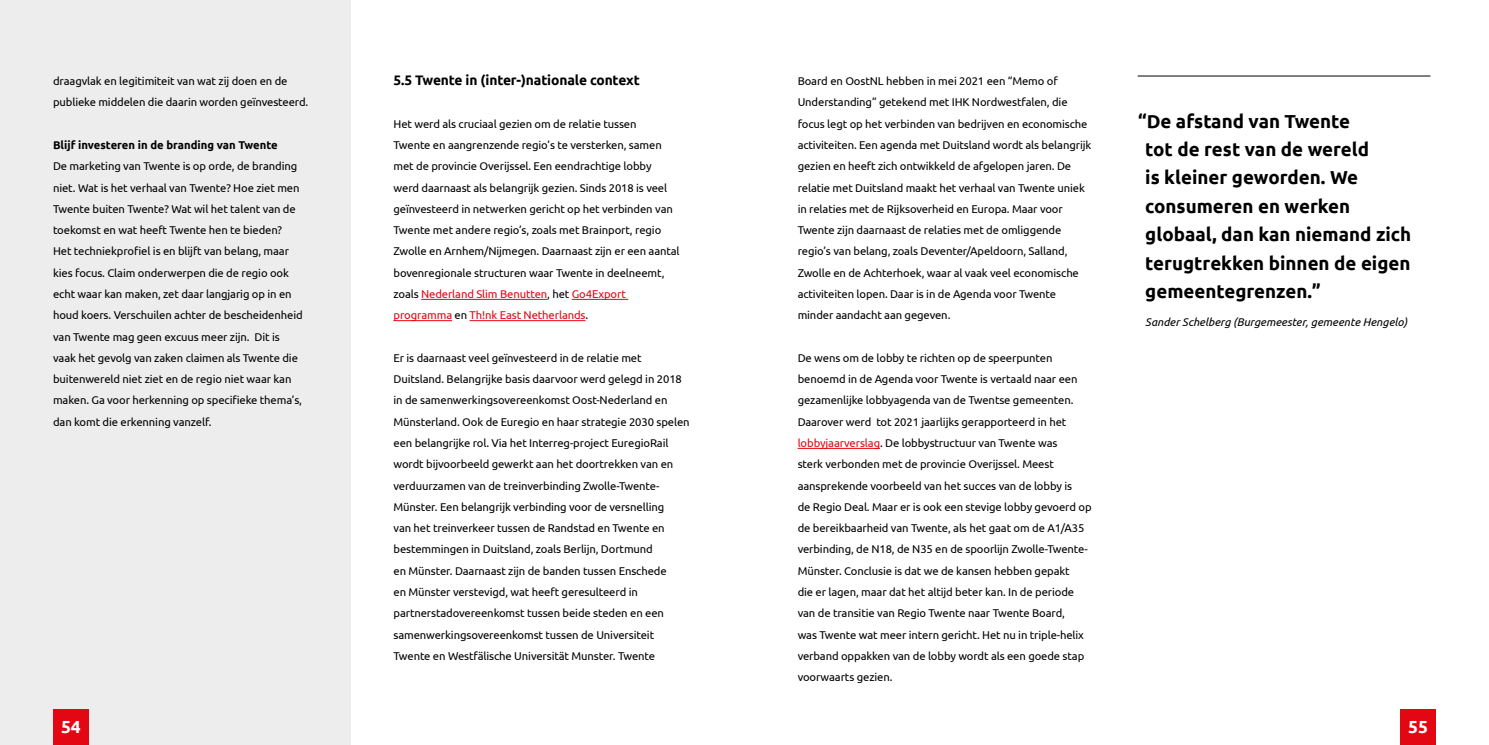
<style>
.page{position:relative;width:1489px;height:745px;background:#fff}
.page>*{position:absolute;margin:0;border:0;box-sizing:border-box;transform-origin:0 0}
.t1{font:700 18.75px/28.4px "Ubuntu";color:#000}
.t2{font:700 17.5px "Ubuntu";color:#fff}
.t3{font:700 13.75px "Ubuntu";letter-spacing:-.01em;color:#000}
.t4{font:11.25px/21.2px "Ubuntu";letter-spacing:-.01em;color:#000}
.t5{font:italic 11.25px "Ubuntu";color:#000}
.t6{font:700 11.25px "Ubuntu";color:#000}
.s1{color:#e30613}
</style>
<div class="page">
<div style="left:0;top:0;width:351px;height:744px;background:#ededed"></div>
<div style="left:53px;top:708px;width:36px;height:36px;background:#e30613"></div>
<div style="left:1400px;top:708px;width:35px;height:36px;background:#e30613"></div>
<hr style="left:421px;top:299px;width:126px;height:1px;background:#e30613">
<hr style="left:572px;top:299px;width:56px;height:1px;background:#e30613">
<hr style="left:393px;top:320px;width:59px;height:1px;background:#e30613">
<hr style="left:469px;top:320px;width:116px;height:1px;background:#e30613">
<hr style="left:797px;top:447px;width:83px;height:1px;background:#e30613">
<hr style="left:1137px;top:76px;width:293px;height:1px;background:#000">
<p class="t4" style="left:53px;top:70px;width:257px">draagvlak en legitimiteit van wat zij doen en de publieke middelen die daarin worden geïnvesteerd.</p>
<p class="t6" style="left:53px;top:138px;width:226px">Blijf investeren in de branding van Twente</p>
<p class="t4" style="left:53px;top:155px;width:251px">De marketing van Twente is op orde, de branding niet. Wat is het verhaal van Twente? Hoe ziet men Twente buiten Twente? Wat wil het talent van de toekomst en wat heeft Twente hen te bieden?<br>Het techniekprofiel is en blijft van belang, maar kies focus. Claim onderwerpen die de regio ook echt waar kan maken, zet daar langjarig op in en houd koers. Verschuilen achter de bescheidenheid van Twente mag geen excuus meer zijn. Dit is vaak het gevolg van zaken claimen als Twente die buitenwereld niet ziet en de regio niet waar kan maken. Ga voor herkenning op specifieke thema’s, dan komt die erkenning vanzelf.</p>
<p class="t3" style="left:393px;top:72px;width:248px">5.5 Twente in (inter-)nationale context</p>
<p class="t4" style="left:393px;top:113px;width:288px">Het werd als cruciaal gezien om de relatie tussen<br>Twente en aangrenzende regio’s te versterken, samen met de provincie Overijssel. Een eendrachtige lobby werd daarnaast als belangrijk gezien. Sinds 2018 is veel geïnvesteerd in netwerken gericht op het verbinden van Twente met andere regio’s, zoals met Brainport, regio Zwolle en Arnhem/Nijmegen. Daarnaast zijn er een aantal bovenregionale structuren waar Twente in deelneemt, zoals <span class="s1">Nederland Slim Benutten</span>, het <span class="s1">Go4Export programma</span> en <span class="s1">Th!nk East Netherlands</span>.</p>
<p class="t4" style="left:393px;top:346px;width:297px">Er is daarnaast veel geïnvesteerd in de relatie met Duitsland. Belangrijke basis daarvoor werd gelegd in 2018 in de samenwerkingsovereenkomst Oost-Nederland en Münsterland. Ook de Euregio en haar strategie 2030 spelen een belangrijke rol. Via het Interreg-project EuregioRail wordt bijvoorbeeld gewerkt aan het doortrekken van en verduurzamen van de treinverbinding Zwolle-Twente-Münster. Een belangrijk verbinding voor de versnelling<br>van het treinverkeer tussen de Randstad en Twente en bestemmingen in Duitsland, zoals Berlijn, Dortmund<br>en Münster. Daarnaast zijn de banden tussen Enschede<br>en Münster verstevigd, wat heeft geresulteerd in partnerstadovereenkomst tussen beide steden en een samenwerkingsovereenkomst tussen de Universiteit Twente en Westfälische Universität Munster. Twente</p>
<p class="t4" style="left:797px;top:70px;width:295px">Board en OostNL hebben in mei 2021 een “Memo of Understanding” getekend met IHK Nordwestfalen, die focus legt op het verbinden van bedrijven en economische activiteiten. Een agenda met Duitsland wordt als belangrijk gezien en heeft zich ontwikkeld de afgelopen jaren. De relatie met Duitsland maakt het verhaal van Twente uniek in relaties met de Rijksoverheid en Europa. Maar voor Twente zijn daarnaast de relaties met de omliggende regio’s van belang, zoals Deventer/Apeldoorn, Salland, Zwolle en de Achterhoek, waar al vaak veel economische activiteiten lopen. Daar is in de Agenda voor Twente minder aandacht aan gegeven.</p>
<p class="t4" style="left:797px;top:346px;width:295px">De wens om de lobby te richten op de speerpunten benoemd in de Agenda voor Twente is vertaald naar een gezamenlijke lobbyagenda van de Twentse gemeenten.<br>Daarover werd tot 2021 jaarlijks gerapporteerd in het <span class="s1">lobbyjaarverslag</span>. De lobbystructuur van Twente was<br>sterk verbonden met de provincie Overijssel. Meest aansprekende voorbeeld van het succes van de lobby is<br>de Regio Deal. Maar er is ook een stevige lobby gevoerd op de bereikbaarheid van Twente, als het gaat om de A1/A35 verbinding, de N18, de N35 en de spoorlijn Zwolle-Twente-Münster. Conclusie is dat we de kansen hebben gepakt<br>die er lagen, maar dat het altijd beter kan. In de periode van de transitie van Regio Twente naar Twente Board,<br>was Twente wat meer intern gericht. Het nu in triple-helix verband oppakken van de lobby wordt als een goede stap voorwaarts gezien.</p>
<h1 class="t1" style="left:1145px;top:106px;width:267px;text-indent:-7px">“De afstand van Twente<br>tot de rest van de wereld<br>is kleiner geworden. We consumeren en werken globaal, dan kan niemand zich terugtrekken binnen de eigen gemeentegrenzen.”</h1>
<p class="t5" style="left:1145px;top:315px;width:263px">Sander Schelberg (Burgemeester, gemeente Hengelo)</p>
<h2 class="t2" style="left:61px;top:716px;width:21px">54</h2>
<h2 class="t2" style="left:1407px;top:716px;width:21px">55</h2>
</div>
